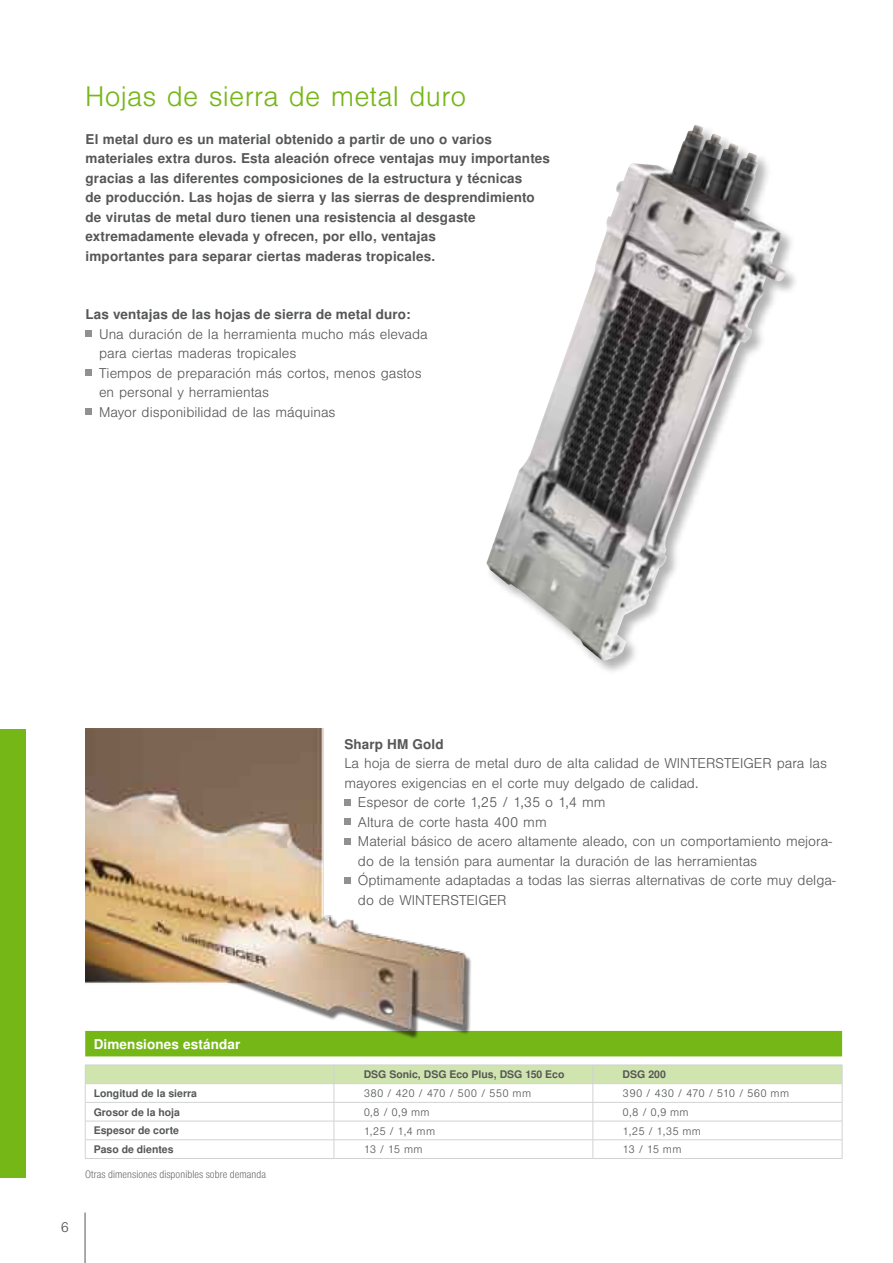
<style>
.page{position:relative;width:893px;height:1263px;background:#fff}
.page>*{position:absolute;margin:0;border:0;box-sizing:border-box;transform-origin:0 0}
.t1{font:300 27px "Nimbus San LOT";letter-spacing:.01em;color:#76b718}
.t2{font:300 13.5px/19.5px "Nimbus San LOT";color:#565757}
.t3{font:700 13.5px/19.5px "Nimbus San LOT";letter-spacing:.01em;color:#565757}
.t4{font:700 13.5px "Nimbus San LOT";letter-spacing:.01em;color:#fff}
.t5{font:300 10.5px "Nimbus San LOT";letter-spacing:.02em;color:#565757}
.t6{font:700 10.5px "Nimbus San LOT";color:#565757}
.t7{font:10.5px "Nimbus San LOT Lig Con";letter-spacing:.01em;color:#565757}
</style>
<div class="page">
<hr style="left:85px;top:1212px;width:1px;height:51px;background:#565757">
<div style="left:0;top:729px;width:26px;height:449px;background:#76b718"></div>
<img style="left:486px;top:125px;width:299px;height:536px">
<div style="left:86px;top:330px;width:6px;height:7px;background:#8e9092"></div>
<div style="left:86px;top:369px;width:6px;height:7px;background:#8e9092"></div>
<div style="left:86px;top:408px;width:6px;height:7px;background:#8e9092"></div>
<div style="left:85px;top:1031px;width:757px;height:25px;background:#76b718"></div>
<hr style="left:85px;top:1158px;width:249px;height:1px;background:#d1d2d3">
<hr style="left:334px;top:1158px;width:259px;height:1px;background:#d1d2d3">
<hr style="left:593px;top:1158px;width:249px;height:1px;background:#d1d2d3">
<svg style="left:85px;top:1065px;width:758px;height:93px"></svg>
<hr style="left:85px;top:1065px;width:249px;height:1px;background:#d1d2d3">
<hr style="left:334px;top:1065px;width:259px;height:1px;background:#d1d2d3">
<hr style="left:593px;top:1065px;width:249px;height:1px;background:#d1d2d3">
<img style="left:85px;top:729px;width:408px;height:312px">
<div style="left:344px;top:799px;width:7px;height:6px;background:#8e9092"></div>
<div style="left:344px;top:818px;width:7px;height:7px;background:#8e9092"></div>
<div style="left:344px;top:838px;width:7px;height:6px;background:#8e9092"></div>
<div style="left:344px;top:877px;width:7px;height:6px;background:#8e9092"></div>
<h1 class="t1" style="left:85px;top:81px;width:383px">Hojas de sierra de metal duro</h1>
<p class="t3" style="left:86px;top:130px;width:466px">El metal duro es un material obtenido a partir de uno o varios materiales extra duros. Esta aleación ofrece ventajas muy importantes gracias a las diferentes composiciones de la estructura y técnicas<br>de producción. Las hojas de sierra y las sierras de desprendimiento de virutas de metal duro tienen una resistencia al desgaste extremadamente elevada y ofrecen, por ello, ventajas<br>importantes para separar ciertas maderas tropicales.</p>
<p class="t3" style="left:86px;top:305px;width:327px">Las ventajas de las hojas de sierra de metal duro:</p>
<p class="t2" style="left:99px;top:325px;width:330px">Una duración de la herramienta mucho más elevada para ciertas maderas tropicales<br>Tiempos de preparación más cortos, menos gastos en personal y herramientas<br>Mayor disponibilidad de las máquinas</p>
<p class="t3" style="left:344px;top:735px;width:101px">Sharp HM Gold</p>
<p class="t2" style="left:344px;top:754px;width:484px">La hoja de sierra de metal duro de alta calidad de WINTERSTEIGER para las</p>
<p class="t2" style="left:344px;top:773px;width:355px">mayores exigencias en el corte muy delgado de calidad.</p>
<p class="t2" style="left:358px;top:793px;width:249px">Espesor de corte 1,25 / 1,35 o 1,4 mm</p>
<p class="t2" style="left:358px;top:812px;width:190px">Altura de corte hasta 400 mm</p>
<p class="t2" style="left:358px;top:832px;width:475px">Material básico de acero altamente aleado, con un comportamiento mejora-</p>
<p class="t2" style="left:358px;top:852px;width:401px">do de la tensión para aumentar la duración de las herramientas</p>
<p class="t2" style="left:358px;top:871px;width:479px">Óptimamente adaptadas a todas las sierras alternativas de corte muy delga-</p>
<p class="t2" style="left:358px;top:891px;width:150px">do de WINTERSTEIGER</p>
<p class="t2" style="left:61px;top:1218px;width:10px">6</p>
<p class="t4" style="left:94px;top:1036px;width:148px">Dimensiones estándar</p>
<p class="t6" style="left:364px;top:1068px;width:202px">DSG Sonic, DSG Eco Plus, DSG 150 Eco</p>
<p class="t6" style="left:623px;top:1068px;width:45px">DSG 200</p>
<p class="t6" style="left:94px;top:1087px;width:105px">Longitud de la sierra</p>
<p class="t5" style="left:364px;top:1087px;width:169px">380 / 420 / 470 / 500 / 550 mm</p>
<p class="t5" style="left:623px;top:1087px;width:168px">390 / 430 / 470 / 510 / 560 mm</p>
<p class="t6" style="left:94px;top:1106px;width:88px">Grosor de la hoja</p>
<p class="t5" style="left:364px;top:1106px;width:68px">0,8 / 0,9 mm</p>
<p class="t5" style="left:623px;top:1106px;width:68px">0,8 / 0,9 mm</p>
<p class="t6" style="left:94px;top:1124px;width:87px">Espesor de corte</p>
<p class="t5" style="left:364px;top:1125px;width:73px">1,25 / 1,4 mm</p>
<p class="t5" style="left:623px;top:1125px;width:80px">1,25 / 1,35 mm</p>
<p class="t6" style="left:94px;top:1143px;width:81px">Paso de dientes</p>
<p class="t5" style="left:364px;top:1143px;width:60px">13 / 15 mm</p>
<p class="t5" style="left:623px;top:1143px;width:60px">13 / 15 mm</p>
<p class="t7" style="left:85px;top:1168px;width:182px">Otras dimensiones disponibles sobre demanda</p>
</div>
